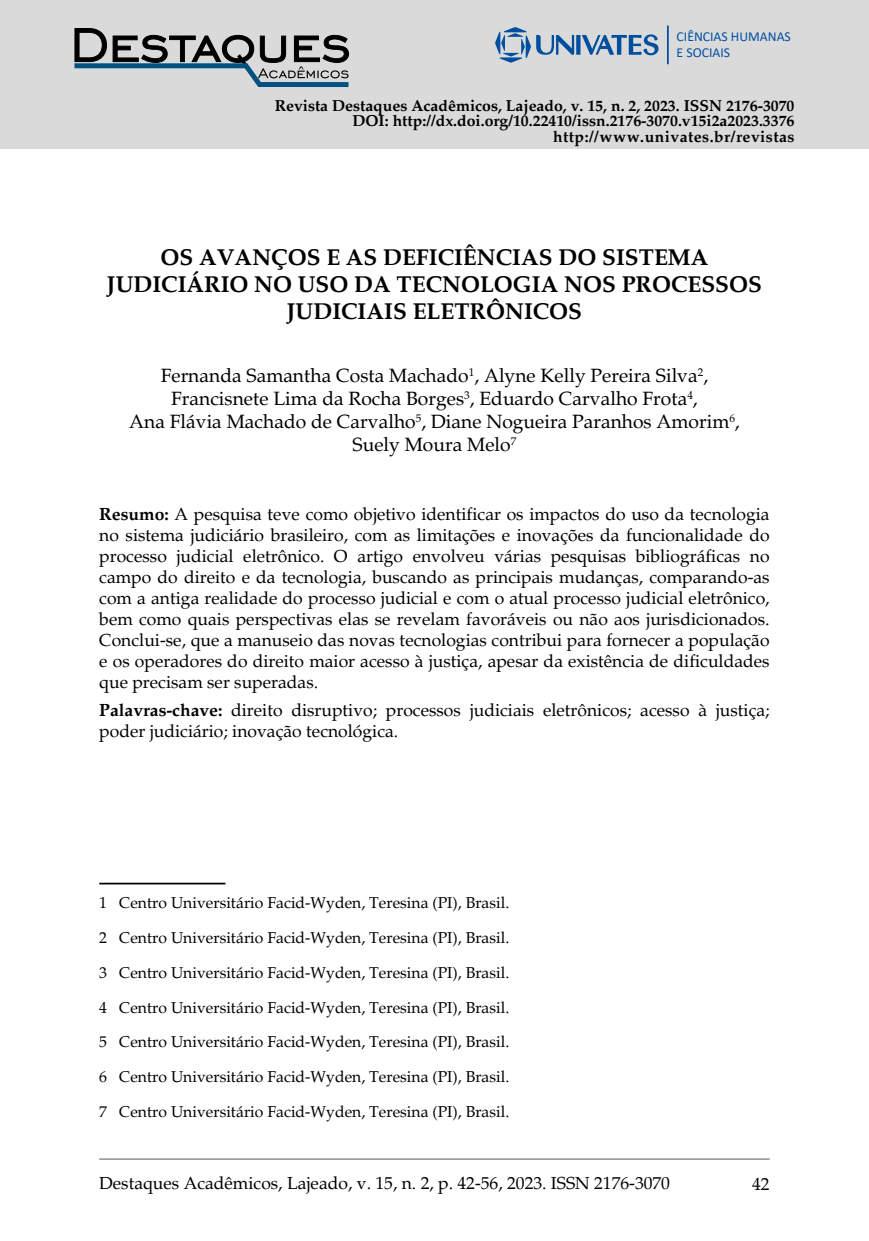
<style>
.page{position:relative;width:869px;height:1241px;background:#fff}
.page>*{position:absolute;margin:0;border:0;box-sizing:border-box;transform-origin:0 0}
.t1{font:700 22.75px/27.3px "Palatino";color:#000;text-align:center}
.t2{font:19.25px/23.1px "Palatino";color:#000;text-align:center}
.t3{font:17.5px/21px "Palatino";color:#000;text-align:justify}
.t4{font:15.75px "Palatino";color:#000}
.t5{font:700 15.75px/15.8px "Palatino";color:#000;text-align:right}
.t6{font:13.65px/16.4px "Calibri";color:#004f9f}
.s1{font-weight:700}
</style>
<div class="page">
<hr style="left:99px;top:1157px;width:670px;height:2px;background:#9c9da2">
<div style="left:0;top:0;width:868px;height:149px;background:#dadada"></div>
<svg style="left:576px;top:35px;width:4px;height:20px"></svg>
<svg style="left:536px;top:35px;width:38px;height:20px"></svg>
<svg style="left:582px;top:34px;width:76px;height:21px"></svg>
<svg style="left:495px;top:27px;width:35px;height:36px"></svg>
<hr style="left:666px;top:25px;width:2px;height:39px;background:#004f9f">
<svg style="left:74px;top:28px;width:275px;height:59px"></svg>
<hr style="left:99px;top:882px;width:126px;height:2px;background:#000">
<p class="t6" style="left:676px;top:28px;width:116px">CIÊNCIAS HUMANAS<br>E SOCIAIS</p>
<p class="t5" style="left:274px;top:98px;width:521px">Revista Destaques Acadêmicos, Lajeado, v. 15, n. 2, 2023. ISSN 2176-3070<br>DOI: http://dx.doi.org/10.22410/issn.2176-3070.v15i2a2023.3376 http://www.univates.br/revistas</p>
<h1 class="t1" style="left:107px;top:243px;width:656px">OS AVANÇOS E AS DEFICIÊNCIAS DO SISTEMA<br>JUDICIÁRIO NO USO DA TECNOLOGIA NOS PROCESSOS<br>JUDICIAIS ELETRÔNICOS</h1>
<p class="t2" style="left:129px;top:364px;width:611px">Fernanda Samantha Costa Machado<sup>1</sup>, Alyne Kelly Pereira Silva<sup>2</sup>, Francisnete Lima da Rocha Borges<sup>3</sup>, Eduardo Carvalho Frota<sup>4</sup>,<br>Ana Flávia Machado de Carvalho<sup>5</sup>, Diane Nogueira Paranhos Amorim<sup>6</sup>, Suely Moura Melo<sup>7</sup></p>
<p class="t3" style="left:99px;top:503px;width:671px"><span class="s1">Resumo:</span> A pesquisa teve como objetivo identificar os impactos do uso da tecnologia no sistema judiciário brasileiro, com as limitações e inovações da funcionalidade do processo judicial eletrônico. O artigo envolveu várias pesquisas bibliográficas no campo do direito e da tecnologia, buscando as principais mudanças, comparando-as com a antiga realidade do processo judicial e com o atual processo judicial eletrônico, bem como quais perspectivas elas se revelam favoráveis ou não aos jurisdicionados.<br>Conclui-se, que a manuseio das novas tecnologias contribui para fornecer a população e os operadores do direito maior acesso à justiça, apesar da existência de dificuldades que precisam ser superadas.</p>
<p class="t3" style="left:99px;top:699px;width:671px"><span class="s1">Palavras-chave:</span> direito disruptivo; processos judiciais eletrônicos; acesso à justiça; poder judiciário; inovação tecnológica.</p>
<p class="t4" style="left:99px;top:893px;width:411px">1 Centro Universitário Facid-Wyden, Teresina (PI), Brasil.</p>
<p class="t4" style="left:99px;top:928px;width:411px">2 Centro Universitário Facid-Wyden, Teresina (PI), Brasil.</p>
<p class="t4" style="left:99px;top:963px;width:411px">3 Centro Universitário Facid-Wyden, Teresina (PI), Brasil.</p>
<p class="t4" style="left:99px;top:997px;width:411px">4 Centro Universitário Facid-Wyden, Teresina (PI), Brasil.</p>
<p class="t4" style="left:99px;top:1032px;width:411px">5 Centro Universitário Facid-Wyden, Teresina (PI), Brasil.</p>
<p class="t4" style="left:99px;top:1067px;width:411px">6 Centro Universitário Facid-Wyden, Teresina (PI), Brasil.</p>
<p class="t4" style="left:99px;top:1101px;width:411px">7 Centro Universitário Facid-Wyden, Teresina (PI), Brasil.</p>
<p class="t3" style="left:99px;top:1172px;width:572px">Destaques Acadêmicos, Lajeado, v. 15, n. 2, p. 42-56, 2023. ISSN 2176-3070</p>
<p class="t3" style="left:751px;top:1173px;width:19px">42</p>
</div>
